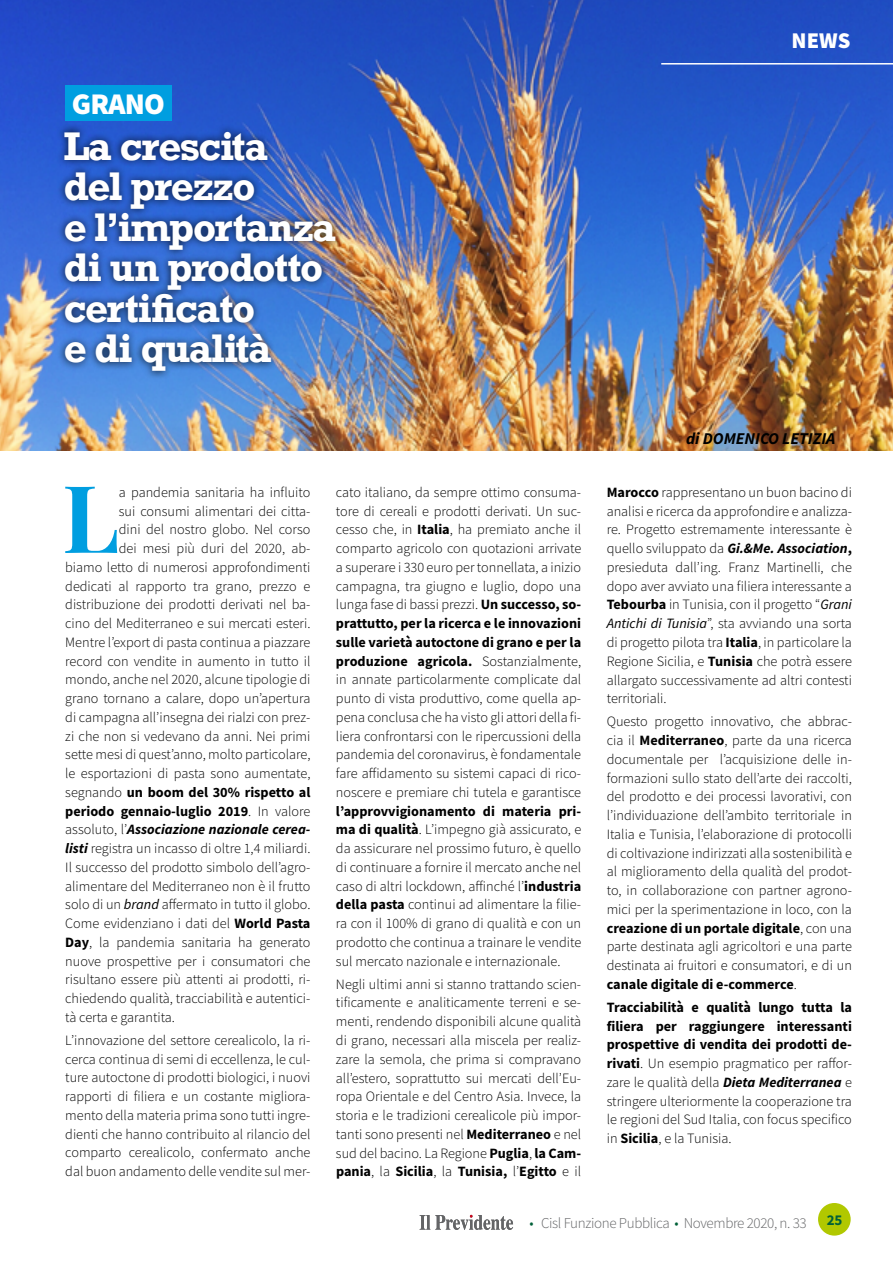
<style>
.page{position:relative;width:893px;height:1263px;background:#fff}
.page>*{position:absolute;margin:0;border:0;box-sizing:border-box;transform-origin:0 0}
.t1{font:700 93.6px "Playfair Display";color:#009ee0}
.t2{font:700 37.5px/40.5px "Rockwell";letter-spacing:-.03em;color:#fff}
.t3{font:900 30px "Source Sans Pro";letter-spacing:-.03em;color:#fff}
.t4{font:900 22.5px "Source Sans Pro";color:#fff}
.t5{font:italic 700 16.5px "Source Sans Pro";color:#000}
.t6{font:300 15px "Source Sans Pro";letter-spacing:-.025em;color:#646567}
.t7{font:700 15px "Source Sans Pro";color:#006038}
.t8{font:300 14.25px/18.8px "Source Sans Pro";color:#000;text-align:justify}
.t9{font:700 14.25px "Source Sans Pro";color:#000}
.t10{font:italic 700 14.25px "Source Sans Pro";color:#000}
.s1{font-weight:300}
.s2{font-weight:300;font-style:normal}
.s3{font-weight:700;font-style:italic}
.s4{font-weight:400;font-style:italic}
.s5{font-weight:700}
.s6{color:#006038}
</style>
<div class="page">
<svg style="left:420px;top:1215px;width:93px;height:15px"></svg>
<div style="left:818px;top:1203px;width:33px;height:32px;background:#b1c800;border-radius:50%"></div>
<img style="left:0;top:0;width:893px;height:450px">
<hr style="left:661px;top:63px;width:232px;height:2px;background:#fff">
<div style="left:57px;top:124px;width:287px;height:255px;background:#000;opacity:.75"></div>
<div style="left:65px;top:85px;width:106px;height:36px;background:#009ee0"></div>
<h3 class="t3" style="left:72px;top:83px;width:94px">GRANO</h3>
<h2 class="t2" style="left:64px;top:125px;width:274px">La crescita del prezzo<br>e l’importanza di un prodotto certificato<br>e di qualità</h2>
<h1 class="t1" style="left:62px;top:459px;width:59px">L</h1>
<p class="t8" style="left:119px;top:483px;width:193px">a pandemia sanitaria ha influito</p>
<p class="t8" style="left:119px;top:501px;width:193px">sui consumi alimentari dei citta-</p>
<p class="t8" style="left:119px;top:520px;width:193px">dini del nostro globo. Nel corso</p>
<p class="t8" style="left:119px;top:539px;width:193px">dei mesi più duri del 2020, ab-</p>
<p class="t8" style="left:65px;top:558px;width:247px">biamo letto di numerosi approfondimenti</p>
<p class="t8" style="left:65px;top:576px;width:247px">dedicati al rapporto tra grano, prezzo e</p>
<p class="t8" style="left:65px;top:595px;width:247px">distribuzione dei prodotti derivati nel ba-</p>
<p class="t8" style="left:65px;top:614px;width:247px">cino del Mediterraneo e sui mercati esteri.</p>
<p class="t8" style="left:65px;top:633px;width:247px">Mentre l’export di pasta continua a piazzare</p>
<p class="t8" style="left:65px;top:651px;width:247px">record con vendite in aumento in tutto il</p>
<p class="t8" style="left:65px;top:670px;width:247px">mondo, anche nel 2020, alcune tipologie di</p>
<p class="t8" style="left:65px;top:689px;width:247px">grano tornano a calare, dopo un’apertura</p>
<p class="t8" style="left:65px;top:708px;width:247px">di campagna all’insegna dei rialzi con prez-</p>
<p class="t8" style="left:65px;top:726px;width:247px">zi che non si vedevano da anni. Nei primi</p>
<p class="t8" style="left:65px;top:745px;width:247px">sette mesi di quest’anno, molto particolare,</p>
<p class="t8" style="left:65px;top:764px;width:247px">le esportazioni di pasta sono aumentate,</p>
<p class="t9" style="left:65px;top:782px;width:247px"><span class="s1">segnando</span> un boom del 30% rispetto al</p>
<p class="t9" style="left:65px;top:801px;width:247px">periodo gennaio-luglio 2019<span class="s1">. In valore</span></p>
<p class="t10" style="left:65px;top:820px;width:247px"><span class="s2">assoluto, l’</span>Associazione nazionale cerea-</p>
<p class="t8" style="left:65px;top:839px;width:247px"><span class="s3">listi</span> registra un incasso di oltre 1,4 miliardi.</p>
<p class="t8" style="left:65px;top:858px;width:247px">Il successo del prodotto simbolo dell’agro-</p>
<p class="t8" style="left:65px;top:876px;width:247px">alimentare del Mediterraneo non è il frutto</p>
<p class="t8" style="left:65px;top:895px;width:247px">solo di un <span class="s4">brand</span> affermato in tutto il globo.</p>
<p class="t8" style="left:65px;top:914px;width:247px">Come evidenziano i dati del <span class="s5">World Pasta</span></p>
<p class="t8" style="left:65px;top:933px;width:247px"><span class="s5">Day</span>, la pandemia sanitaria ha generato</p>
<p class="t8" style="left:65px;top:951px;width:247px">nuove prospettive per i consumatori che</p>
<p class="t8" style="left:65px;top:970px;width:247px">risultano essere più attenti ai prodotti, ri-</p>
<p class="t8" style="left:65px;top:989px;width:247px">chiedendo qualità, tracciabilità e autentici-</p>
<p class="t8" style="left:65px;top:1008px;width:111px">tà certa e garantita.</p>
<p class="t8" style="left:65px;top:1031px;width:247px">L’innovazione del settore cerealicolo, la ri&shy;cerca continua di semi di eccellenza, le cul&shy;ture autoctone di prodotti biologici, i nuovi rapporti di filiera e un costante migliora&shy;mento della materia prima sono tutti ingre&shy;dienti che hanno contribuito al rilancio del comparto cerealicolo, confermato anche dal buon andamento delle vendite sul mer-</p>
<p class="t8" style="left:336px;top:483px;width:247px">cato italiano, da sempre ottimo consuma&shy;tore di cereali e prodotti derivati. Un suc&shy;cesso che, in <span class="s5">Italia</span>, ha premiato anche il comparto agricolo con quotazioni arrivate a superare i 330 euro per tonnellata, a inizio campagna, tra giugno e luglio, dopo una lunga fase di bassi prezzi. <span class="s5">Un successo, so&shy;prattutto, per la ricerca e le innovazioni sulle varietà autoctone di grano e per la produzione agricola.</span> Sostanzialmente, in annate particolarmente complicate dal punto di vista produttivo, come quella ap&shy;pena conclusa che ha visto gli attori della fi&shy;liera confrontarsi con le ripercussioni della pandemia del coronavirus, è fondamentale fare affidamento su sistemi capaci di rico&shy;noscere e premiare chi tutela e garantisce</p>
<p class="t8" style="left:336px;top:802px;width:247px"><span class="s5">l’approvvigionamento di materia pri&shy;ma di qualità</span>. L’impegno già assicurato, e da assicurare nel prossimo futuro, è quello di continuare a fornire il mercato anche nel caso di altri lockdown, affinché l’<span class="s5">industria della pasta</span> continui ad alimentare la filie&shy;ra con il 100% di grano di qualità e con un prodotto che continua a trainare le vendite sul mercato nazionale e internazionale.</p>
<p class="t8" style="left:336px;top:975px;width:247px">Negli ultimi anni si stanno trattando scien&shy;tificamente e analiticamente terreni e se&shy;menti, rendendo disponibili alcune qualità di grano, necessari alla miscela per realiz&shy;zare la semola, che prima si compravano all’estero, soprattutto sui mercati dell’Eu&shy;ropa Orientale e del Centro Asia. Invece, la storia e le tradizioni cerealicole più impor&shy;tanti sono presenti nel <span class="s5">Mediterraneo</span> e nel sud del bacino. La Regione <span class="s5">Puglia</span>, <span class="s5">la Cam&shy;pania</span>, la <span class="s5">Sicilia</span>, la <span class="s5">Tunisia,</span> l’<span class="s5">Egitto</span> e il</p>
<h3 class="t4" style="left:792px;top:25px;width:60px">NEWS</h3>
<p class="t5" style="left:686px;top:428px;width:151px">di DOMENICO LETIZIA</p>
<p class="t8" style="left:607px;top:483px;width:247px"><span class="s5">Marocco</span> rappresentano un buon bacino di analisi e ricerca da approfondire e analizza&shy;re. Progetto estremamente interessante è quello sviluppato da <span class="s3">Gi.&amp;Me. Association</span><span class="s5">, </span>presieduta dall’ing. Franz Martinelli, che dopo aver avviato una filiera interessante a <span class="s5">Tebourba</span> in Tunisia, con il progetto “<span class="s4">Grani Antichi di Tunisia</span>”, sta avviando una sorta di progetto pilota tra <span class="s5">Italia</span>, in particolare la Regione Sicilia, e <span class="s5">Tunisia</span> che potrà essere allargato successivamente ad altri contesti territoriali.</p>
<p class="t8" style="left:607px;top:712px;width:247px">Questo progetto innovativo, che abbrac&shy;cia il <span class="s5">Mediterraneo</span>, parte da una ricerca documentale per l’acquisizione delle in&shy;formazioni sullo stato dell’arte dei raccolti, del prodotto e dei processi lavorativi, con l’individuazione dell’ambito territoriale in Italia e Tunisia, l’elaborazione di protocolli di coltivazione indirizzati alla sostenibilità e al miglioramento della qualità del prodot&shy;to, in collaborazione con partner agrono&shy;mici per la sperimentazione in loco, con la <span class="s5">creazione di un portale digitale</span>, con una parte destinata agli agricoltori e una parte destinata ai fruitori e consumatori, e di un <span class="s5">canale digitale di e-commerce</span>.</p>
<p class="t8" style="left:607px;top:998px;width:247px"><span class="s5">Tracciabilità e qualità lungo tutta la filiera per raggiungere interessanti prospettive di vendita dei prodotti de&shy;rivati</span>. Un esempio pragmatico per raffor&shy;zare le qualità della <span class="s3">Dieta Mediterranea</span> e stringere ulteriormente la cooperazione tra le regioni del Sud Italia, con focus specifico in <span class="s5">Sicilia</span>, e la Tunisia.</p>
<p class="t6" style="left:529px;top:1214px;width:279px"><span class="s6">•</span> Cisl Funzione Pubblica <span class="s6">•</span> Novembre 2020, n. 33</p>
<p class="t7" style="left:827px;top:1210px;width:17px">25</p>
</div>
